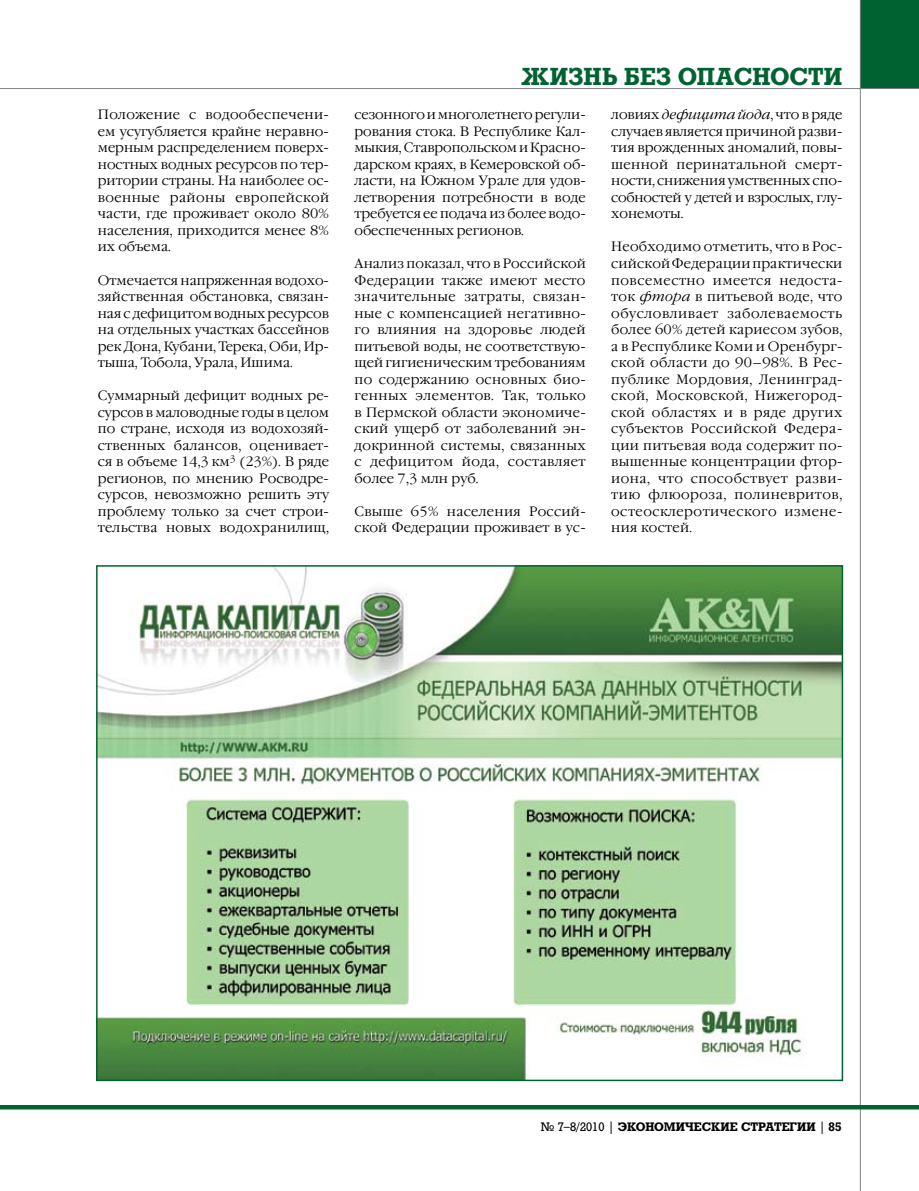
<style>
.page{position:relative;width:919px;height:1191px;background:#fff}
.page>*{position:absolute;margin:0;border:0;box-sizing:border-box;transform-origin:0 0}
.t1{font:700 24px "Rodeo";letter-spacing:-.005em;color:#006231}
.t2{font:300 13.5px/16.5px "Garamond C";letter-spacing:.005em;color:#000;text-align:justify}
.t3{font:700 12px "Rodeo";color:#000}
.s1{font-style:italic}
.s2{font-weight:400}
</style>
<div class="page">
<div style="left:859px;top:0;width:59px;height:89px;background:#006231"></div>
<hr style="left:0;top:88px;width:918px;height:1px;background:#808284">
<hr style="left:859px;top:0;width:1px;height:1191px;background:#808284">
<hr style="left:0;top:1105px;width:918px;height:4px;background:#006231">
<img style="left:99px;top:568px;width:741px;height:510px">
<p class="t2" style="left:98px;top:107px;width:233px">Положение с водообеспечени&shy;ем усугубляется крайне неравно&shy;мерным распределением поверх&shy;ностных водных ресурсов по тер&shy;ритории страны. На наиболее ос&shy;военные районы европейской части, где проживает около 80% населения, приходится менее 8% их объема.</p>
<p class="t2" style="left:98px;top:272px;width:233px">Отмечается напряженная водохо&shy;зяйственная обстановка, связан&shy;ная с дефицитом водных ресурсов на отдельных участках бассейнов рек Дона, Кубани, Терека, Оби, Ир&shy;тыша, Тобола, Урала, Ишима.</p>
<p class="t2" style="left:98px;top:388px;width:233px">Суммарный дефицит водных ре&shy;сурсов в маловодные годы в целом по стране, исходя из водохозяй&shy;ственных балансов, оценивает&shy;ся в объеме 14,3 км<sup>3</sup> (23%). В ряде регионов, по мнению Росводре&shy;сурсов, невозможно решить эту проблему только за счет строи&shy;тельства новых водохранилищ,</p>
<h1 class="t1" style="left:521px;top:62px;width:322px">ЖИЗНЬ БЕЗ ОПАСНОСТИ</h1>
<p class="t2" style="left:354px;top:107px;width:233px">сезонного и многолетнего регули&shy;рования стока. В Республике Кал&shy;мыкия, Ставропольском и Красно&shy;дарском краях, в Кемеровской об&shy;ласти, на Южном Урале для удов&shy;летворения потребности в воде требуется ее подача из более водо&shy;обеспеченных регионов.</p>
<p class="t2" style="left:354px;top:256px;width:233px">Анализ показал, что в Российской Федерации также имеют место значительные затраты, связан&shy;ные с компенсацией негативно&shy;го влияния на здоровье людей питьевой воды, не соответствую&shy;щей гигиеническим требованиям по содержанию основных био&shy;генных элементов. Так, только в Пермской области экономиче&shy;ский ущерб от заболеваний эн&shy;докринной системы, связанных с дефицитом йода, составляет более 7,3 млн руб.</p>
<p class="t2" style="left:354px;top:503px;width:233px">Свыше 65% населения Россий&shy;ской Федерации проживает в ус-</p>
<p class="t2" style="left:611px;top:107px;width:233px">ловиях <span class="s1">дефицита йода</span>, что в ряде случаев является причиной разви&shy;тия врожденных аномалий, повы&shy;шенной перинатальной смерт&shy;ности, снижения умственных спо&shy;собностей у детей и взрослых, глу&shy;хонемоты.</p>
<p class="t2" style="left:611px;top:239px;width:233px">Необходимо отметить, что в Рос&shy;сийской Федерации практиче-ски повсеместно имеется недоста&shy;ток <span class="s1">фтора</span> в питьевой воде, что обусловливает заболеваемость более 60% детей кариесом зубов, а в Республике Коми и Оренбург&shy;ской области до 90–98%. В Рес&shy;публике Мордовия, Ленинград&shy;ской, Москов-ской, Нижегород&shy;ской областях и в ряде других субъектов Российской Федера&shy;ции питьевая вода содержит по&shy;вышенные концентрации фтор&shy;иона, что способствует разви&shy;тию флюороза, полиневритов, остеосклеротического измене&shy;ния костей.</p>
<p class="t3" style="left:540px;top:1119px;width:302px"><span class="s2">№ 7–8/2010 |</span> ЭКОНОМИЧЕСКИЕ СТРАТЕГИИ <span class="s2">|</span> 85</p>
</div>
